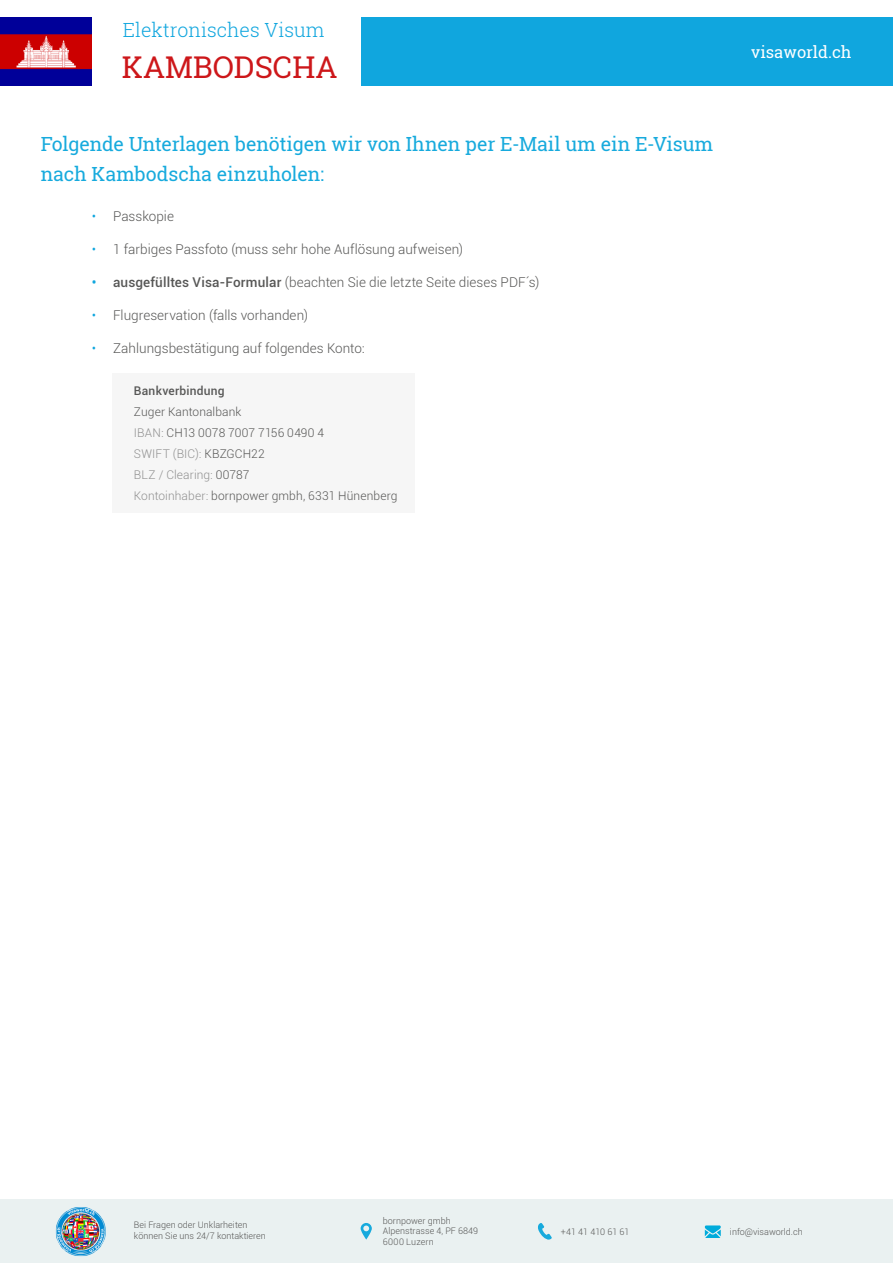
<style>
.page{position:relative;width:893px;height:1263px;background:#fff}
.page>*{position:absolute;margin:0;border:0;box-sizing:border-box;transform-origin:0 0}
.t1{font:30px "Roboto Slab";color:#cd171a}
.t2{font:19.5px/30px "Roboto Slab";letter-spacing:-.005em;color:#17aadd}
.t3{font:300 19.5px "Roboto Slab";color:#10a6de}
.t4{font:16.5px "Roboto Slab";color:#fff}
.t5{font:300 13.5px "Roboto";letter-spacing:.005em;color:#575756}
.t6{font:300 12px/21px "Roboto";letter-spacing:.01em;color:#575756}
.t7{font:500 12px "Roboto";letter-spacing:.02em;color:#575756}
.t8{font:300 9px/10.8px "Roboto";color:#575756}
.s1{color:#10a6de}
.s2{font-weight:500;color:#10a6de}
.s3{font-weight:500}
.s4{color:#909090}
</style>
<div class="page">
<div style="left:0;top:1199px;width:893px;height:64px;background:#eaf1f1"></div>
<svg style="left:705px;top:1225px;width:16px;height:13px"></svg>
<svg style="left:538px;top:1223px;width:14px;height:16px"></svg>
<svg style="left:361px;top:1223px;width:11px;height:16px"></svg>
<img style="left:55px;top:1207px;width:51px;height:50px">
<div style="left:361px;top:17px;width:532px;height:68px;background:#10a6de"></div>
<div style="left:113px;top:373px;width:302px;height:139px;background:#f6f6f6"></div>
<img style="left:0;top:17px;width:92px;height:69px">
<h2 class="t3" style="left:123px;top:17px;width:203px">Elektronisches Visum</h2>
<h1 class="t1" style="left:122px;top:47px;width:217px">KAMBODSCHA</h1>
<h2 class="t2" style="left:41px;top:129px;width:674px">Folgende Unterlagen benötigen wir von Ihnen per E-Mail um ein E-Visum nach Kambodscha einzuholen:</h2>
<p class="t5" style="left:92px;top:206px;width:84px"><span class="s1">•</span> Passkopie</p>
<p class="t5" style="left:92px;top:239px;width:373px"><span class="s1">•</span> 1 farbiges Passfoto (muss sehr hohe Auflösung aufweisen)</p>
<p class="t5" style="left:92px;top:272px;width:449px"><span class="s2">•</span> <span class="s3">ausgefülltes Visa-Formular</span> (beachten Sie die letzte Seite dieses PDF´s)</p>
<p class="t5" style="left:92px;top:305px;width:218px"><span class="s1">•</span> Flugreservation (falls vorhanden)</p>
<p class="t5" style="left:92px;top:338px;width:274px"><span class="s1">•</span> Zahlungsbestätigung auf folgendes Konto:</p>
<p class="t7" style="left:134px;top:382px;width:92px">Bankverbindung</p>
<p class="t6" style="left:134px;top:401px;width:265px">Zuger Kantonalbank<br><span class="s4">IBAN:</span> CH13 0078 7007 7156 0490 4<br><span class="s4">SWIFT (BIC):</span> KBZGCH22<br><span class="s4">BLZ / Clearing:</span> 00787<br><span class="s4">Kontoinhaber:</span> bornpower gmbh, 6331 Hünenberg</p>
<p class="t4" style="left:751px;top:41px;width:102px">visaworld.ch</p>
<p class="t8" style="left:134px;top:1219px;width:133px">Bei Fragen oder Unklarheiten können Sie uns 24/7 kontaktieren</p>
<p class="t8" style="left:383px;top:1215px;width:97px">bornpower gmbh<br>Alpenstrasse 4, PF 6849<br>6000 Luzern</p>
<p class="t8" style="left:561px;top:1226px;width:70px">+41 41 410 61 61</p>
<p class="t8" style="left:730px;top:1226px;width:74px">info@visaworld.ch</p>
</div>
